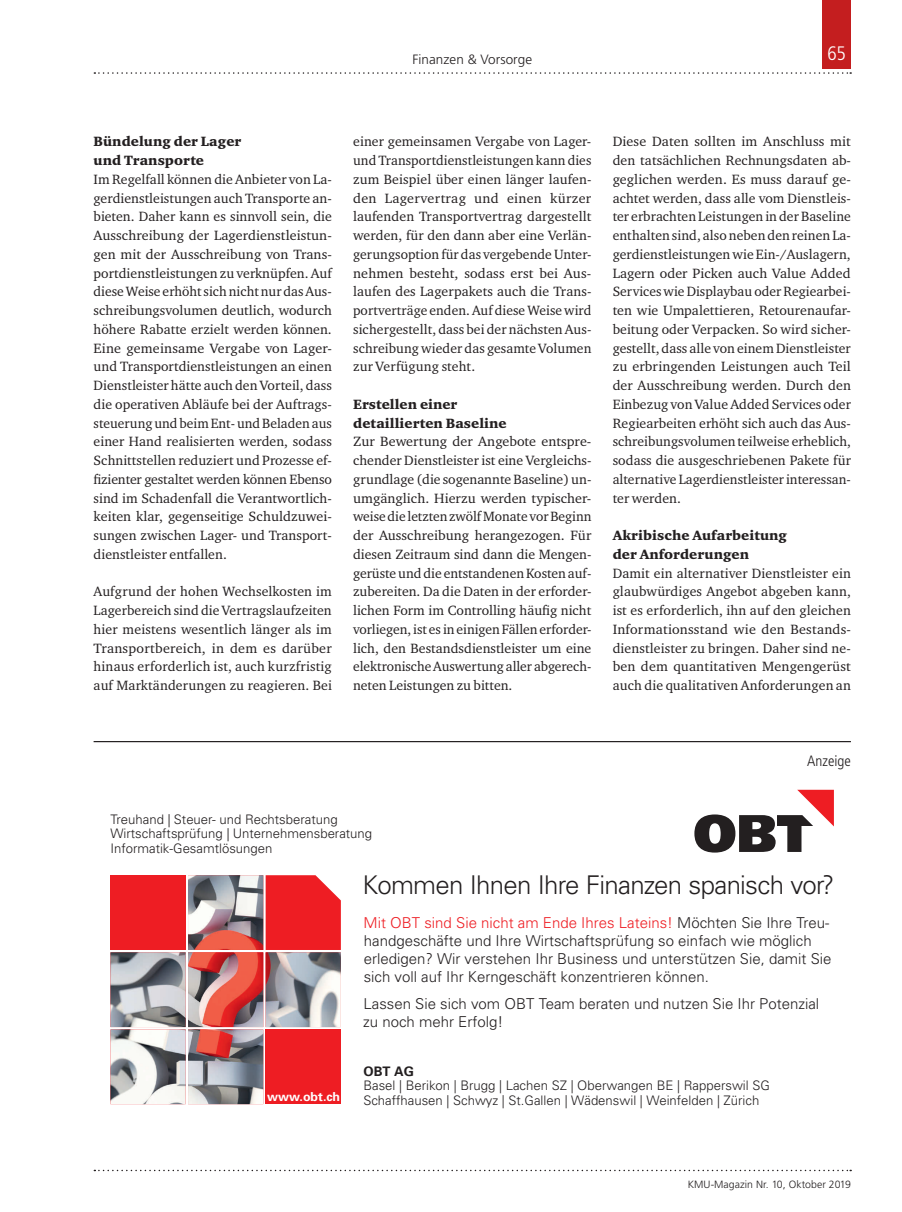
<style>
.page{position:relative;width:902px;height:1212px;background:#fff}
.page>*{position:absolute;margin:0;border:0;box-sizing:border-box;transform-origin:0 0}
.t1{font:300 25.8px "Univers";letter-spacing:-.03em;color:#231f20}
.t2{font:300 condensed 19.5px "Frutiger LT Std";color:#fff}
.t3{font:300 15px/18px "Univers";color:#231f20}
.t4{font:300 condensed 15px "Frutiger LT Std";letter-spacing:.005em;color:#231f20}
.t5{font:13.8px/18.8px "Charter ITC Std";letter-spacing:.005em;color:#231f20;text-align:justify}
.t6{font:900 13.8px/18.8px "Charter ITC Std";letter-spacing:.005em;color:#231f20}
.t7{font:300 13.5px "Frutiger LT Std";letter-spacing:.005em;color:#231f20}
.t8{font:300 13.2px/14.4px "Univers";color:#231f20}
.t9{font:700 13.2px "Univers";color:#231f20}
.t10{font:700 12.45px "Univers";color:#fff}
.t11{font:300 10.5px "Frutiger LT Std";letter-spacing:.005em;color:#231f20}
.s1{font-family:"Minion Pro";font-weight:400}
.s2{color:#ee1d23}
</style>
<div class="page">
<svg style="left:94px;top:72px;width:757px;height:2px"></svg>
<div style="left:822px;top:0;width:28px;height:68px;background:#c41e1f"></div>
<svg style="left:94px;top:1170px;width:757px;height:1px"></svg>
<hr style="left:94px;top:741px;width:756px;height:1px;background:#231f20">
<svg style="left:694px;top:790px;width:139px;height:62px"></svg>
<img style="left:110px;top:875px;width:231px;height:229px">
<div style="left:265px;top:1029px;width:76px;height:75px;background:#ee1d23"></div>
<p class="t7" style="left:412px;top:51px;width:121px">Finanzen &amp; Vorsorge</p>
<h2 class="t2" style="left:827px;top:42px;width:20px">65</h2>
<p class="t6" style="left:94px;top:132px;width:149px">Bündelung der Lager und Transporte</p>
<p class="t5" style="left:94px;top:170px;width:240px">Im Regelfall können die Anbieter von La&shy;gerdienstleistungen auch Transporte an&shy;bieten. Daher kann es sinnvoll sein, die Ausschreibung der Lagerdienstleistun&shy;gen mit der Ausschreibung von Trans&shy;portdienstleistungen zu verknüpfen. Auf diese Weise erhöht sich nicht nur das Aus&shy;schreibungsvolumen deutlich, wodurch höhere Rabatte erzielt werden können.<br>Eine gemeinsame Vergabe von Lager&shy;und Transportdienstleistungen an einen Dienstleister hätte auch den Vorteil, dass die operativen Abläufe bei der Auftrags&shy;steuerung und beim Ent- und Beladen aus einer Hand realisierten werden, sodass Schnittstellen reduziert und Prozesse ef&shy;fizienter gestaltet werden können Ebenso sind im Schadenfall die Verantwortlich&shy;keiten klar, gegenseitige Schuldzuwei&shy;sungen zwischen Lager- und Transport&shy;dienstleister entfallen.</p>
<p class="t5" style="left:94px;top:582px;width:240px">Aufgrund der hohen Wechselkosten im Lagerbereich sind die Vertragslaufzeiten hier meistens wesentlich länger als im Transportbereich, in dem es darüber hinaus erforderlich ist, auch kurzfristig auf Marktänderungen zu reagieren. Bei</p>
<p class="t5" style="left:353px;top:132px;width:240px">einer gemeinsamen Vergabe von Lager&shy;und Transportdienstleistungen kann dies zum Beispiel über einen länger laufen&shy;den Lagervertrag und einen kürzer laufenden Transportvertrag dargestellt werden, für den dann aber eine Verlän&shy;gerungsoption für das vergebende Unter&shy;nehmen besteht, sodass erst bei Aus&shy;laufen des Lagerpakets auch die Trans&shy;portverträge enden. Auf diese Weise wird sichergestellt, dass bei der nächsten Aus&shy;schreibung wieder das gesamte Volumen zur Verfügung steht.</p>
<p class="t6" style="left:353px;top:395px;width:155px">Erstellen einer detaillierten Baseline</p>
<p class="t5" style="left:353px;top:432px;width:240px">Zur Bewertung der Angebote entspre&shy;chender Dienstleister ist eine Vergleichs&shy;grundlage (die sogenannte Baseline) un&shy;umgänglich. Hierzu werden typischer&shy;weise die letzten zwölf Monate vor Beginn der Ausschreibung herangezogen. Für diesen Zeitraum sind dann die Mengen&shy;gerüste und die entstandenen Kosten auf&shy;zubereiten. Da die Daten in der erforder&shy;lichen Form im Controlling häufig nicht vorliegen, ist es in einigen Fällen erforder&shy;lich, den Bestandsdienstleister um eine elektronische Auswertung aller abgerech&shy;neten Leistungen zu bitten.</p>
<p class="t5" style="left:612px;top:132px;width:240px">Diese Daten sollten im Anschluss mit den tatsächlichen Rechnungsdaten ab&shy;geglichen werden. Es muss darauf ge&shy;achtet werden, dass alle vom Dienstleis&shy;ter erbrachten Leistungen in der Baseline enthalten sind, also neben den reinen La&shy;gerdienstleistungen wie Ein-/Auslagern, Lagern oder Picken auch Value Added Services wie Displaybau oder Regiearbei&shy;ten wie Umpalettieren, Retourenaufar&shy;beitung oder Verpacken. So wird sicher&shy;gestellt, dass alle von einem Dienstleister zu erbringenden Leistungen auch Teil der Ausschreibung werden. Durch den Einbezug von Value Added Services oder Regiearbeiten erhöht sich auch das Aus&shy;schreibungsvolumen teilweise erheblich, sodass die ausgeschriebenen Pakete für alternative Lagerdienstleister interessan&shy;ter werden.</p>
<p class="t6" style="left:612px;top:526px;width:176px">Akribische Aufarbeitung der Anforderungen</p>
<p class="t5" style="left:612px;top:563px;width:240px">Damit ein alternativer Dienstleister ein glaubwürdiges Angebot abgeben kann, ist es erforderlich, ihn auf den gleichen Informationsstand wie den Bestands&shy;dienstleister zu bringen. Daher sind ne&shy;ben dem quantitativen Mengengerüst auch die qualitativen Anforderungen an</p>
<p class="t8" style="left:110px;top:812px;width:263px">Treuhand <span class="s1">|</span> Steuer- und Rechtsberatung<br>Wirtschaftsprüfung <span class="s1">|</span> Unternehmensberatung<br>Informatik-Gesamtlösungen</p>
<p class="t4" style="left:807px;top:753px;width:45px">Anzeige</p>
<h1 class="t1" style="left:362px;top:869px;width:473px">Kommen Ihnen Ihre Finanzen spanisch vor?</h1>
<p class="t3" style="left:363px;top:913px;width:469px"><span class="s2">Mit OBT sind Sie nicht am Ende Ihres Lateins!</span> Möchten Sie Ihre Treu&shy;handgeschäfte und Ihre Wirtschaftsprüfung so einfach wie möglich erledigen? Wir verstehen Ihr Business und unterstützen Sie, damit Sie sich voll auf Ihr Kerngeschäft konzentrieren können.</p>
<p class="t3" style="left:363px;top:994px;width:457px">Lassen Sie sich vom OBT Team beraten und nutzen Sie Ihr Potenzial zu noch mehr Erfolg!</p>
<p class="t9" style="left:363px;top:1063px;width:52px">OBT AG</p>
<p class="t8" style="left:363px;top:1078px;width:408px">Basel | Berikon | Brugg | Lachen SZ | Oberwangen BE | Rapperswil SG</p>
<p class="t10" style="left:267px;top:1089px;width:74px">www.obt.ch</p>
<p class="t8" style="left:363px;top:1093px;width:397px">Schaffhausen | Schwyz | St.Gallen | Wädenswil | Weinfelden | Zürich</p>
<p class="t11" style="left:687px;top:1178px;width:165px">KMU-Magazin Nr. 10, Oktober 2019</p>
</div>
